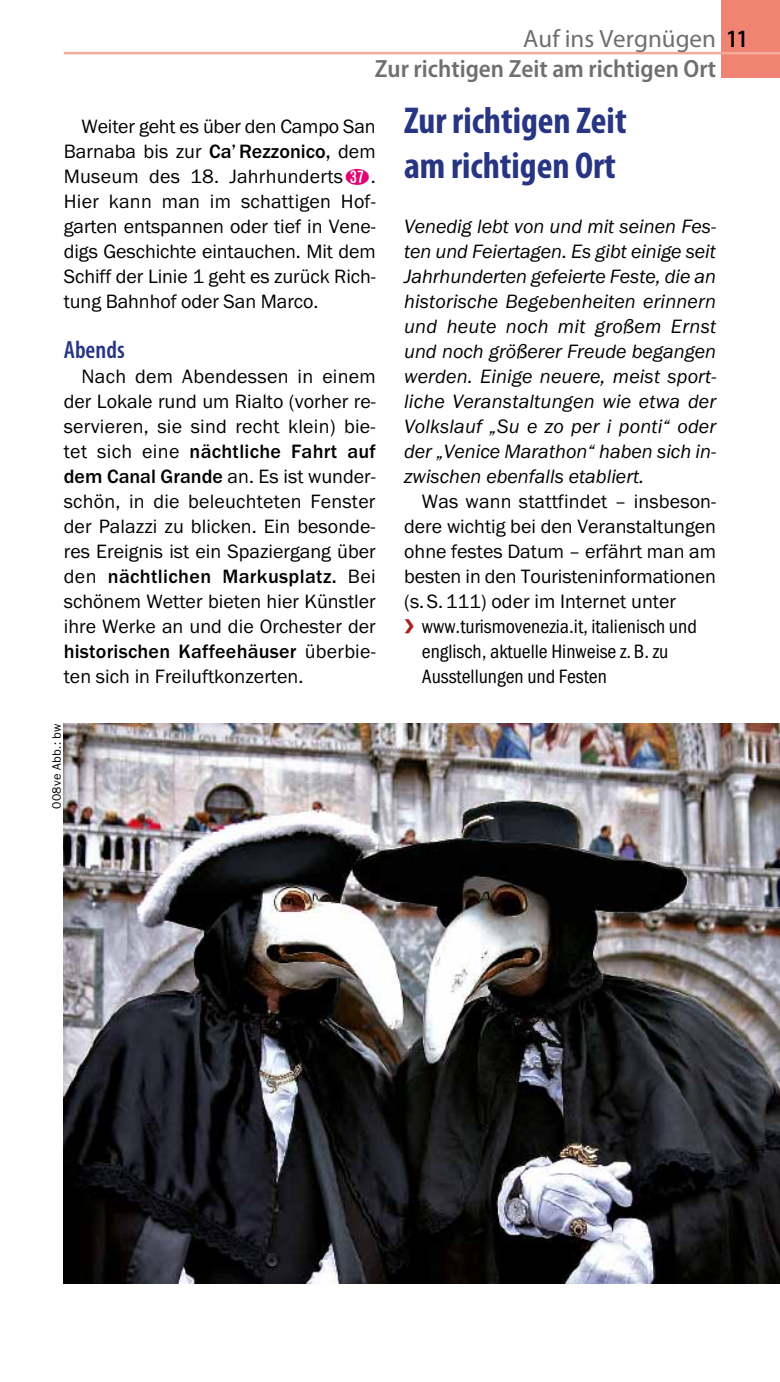
<style>
.page{position:relative;width:780px;height:1382px;background:#fff}
.page>*{position:absolute;margin:0;border:0;box-sizing:border-box;transform-origin:0 0}
.t1{font:700 condensed 37.5px/45px "Myriad Pro";color:#273583}
.t2{font:600 semi-condensed 25px/30px "Myriad Pro";color:#6f6f6f}
.t3{font:600 condensed 25px "Myriad Pro";color:#273583}
.t4{font:20px/25px "Franklin Gothic URW Boo";color:#000;text-align:justify}
.t5{font:20px/25px "Franklin Gothic URW Boo Ita";color:#000;text-align:justify}
.t6{font:500 20px "Franklin Gothic URW";letter-spacing:.015em;color:#000}
.t7{font:20px/25px "Franklin Gothic URW Con Boo";color:#000}
.t8{font:12.5px "Franklin Gothic URW Boo";letter-spacing:.025em;color:#000}
.s1{font-weight:400;font-stretch:normal}
.s2{font-stretch:condensed;color:#000}
.s3{font-family:"Franklin Gothic URW";font-weight:500}
.s4{font-family:"Nummern";color:#e60071}
.s5{font-family:"Franklin Gothic URW Boo";font-weight:400}
</style>
<div class="page">
<div style="left:721px;top:0;width:59px;height:78px;background:#f08372"></div>
<hr style="left:64px;top:52px;width:716px;height:2px;background:#f5ac9b">
<img style="left:63px;top:724px;width:717px;height:559px">
<p class="t2" style="left:375px;top:24px;width:374px;text-indent:148px"><span class="s1">Auf ins Vergnügen</span> <span class="s2">11<br></span>Zur richtigen Zeit am richtigen Ort</p>
<h1 class="t1" style="left:404px;top:97px;width:224px">Zur richtigen Zeit am richtigen Ort</h1>
<p class="t5" style="left:404px;top:214px;width:314px">Venedig lebt von und mit seinen Fes&shy;ten und Feiertagen. Es gibt einige seit Jahrhunderten gefeierte Feste, die an historische Begebenheiten erinnern und heute noch mit großem Ernst und noch größerer Freude begangen werden. Einige neuere, meist sport&shy;liche Veranstaltungen wie etwa der Volkslauf „Su e zo per i ponti“ oder der „Venice Marathon“ haben sich in&shy;zwischen ebenfalls etabliert.</p>
<p class="t4" style="left:404px;top:489px;width:313px;text-indent:18px">Was wann stattfindet – insbeson&shy;dere wichtig bei den Veranstaltungen ohne festes Datum – erfährt man am besten in den Touristeninformationen (s.S.111) oder im Internet unter</p>
<p class="t7" style="left:422px;top:614px;width:276px">www.turismovenezia.it, italienisch und englisch, aktuelle Hinweise z.B. zu<br>Ausstellungen und Festen</p>
<p class="t4" style="left:64px;top:114px;width:313px;text-indent:18px">Weiter geht es über den Campo San Barnaba bis zur <span class="s3">Ca’Rezzonico,</span> dem Museum des 18. Jahrhunderts<span class="s4">í</span>.<br>Hier kann man im schattigen Hof&shy;garten entspannen oder tief in Vene&shy;digs Geschichte eintauchen. Mit dem Schiff der Linie 1 geht es zurück Rich&shy;tung Bahnhof oder San Marco.</p>
<p class="t3" style="left:64px;top:336px;width:62px">Abends</p>
<p class="t4" style="left:64px;top:364px;width:313px;text-indent:18px">Nach dem Abendessen in einem der Lokale rund um Rialto (vorher re&shy;servieren, sie sind recht klein) bie-</p>
<p class="t6" style="left:64px;top:439px;width:313px"><span class="s5">tet sich eine</span> nächtliche Fahrt auf</p>
<p class="t4" style="left:64px;top:464px;width:313px"><span class="s3">dem Canal Grande</span> an. Es ist wunder&shy;schön, in die beleuchteten Fenster der Palazzi zu blicken. Ein besonde&shy;res Ereignis ist ein Spaziergang über</p>
<p class="t6" style="left:64px;top:564px;width:313px"><span class="s5">den</span> nächtlichen Markusplatz. <span class="s5">Bei</span></p>
<p class="t4" style="left:64px;top:589px;width:313px">schönem Wetter bieten hier Künstler ihre Werke an und die Orchester der</p>
<p class="t6" style="left:64px;top:639px;width:313px">historischen Kaffeehäuser <span class="s5">überbie-</span></p>
<p class="t4" style="left:64px;top:664px;width:241px">ten sich in Freiluftkonzerten.</p>
<p class="t8" style="left:49px;top:809px;width:87px;rotate:-90deg">008ve Abb.: bw</p>
</div>
